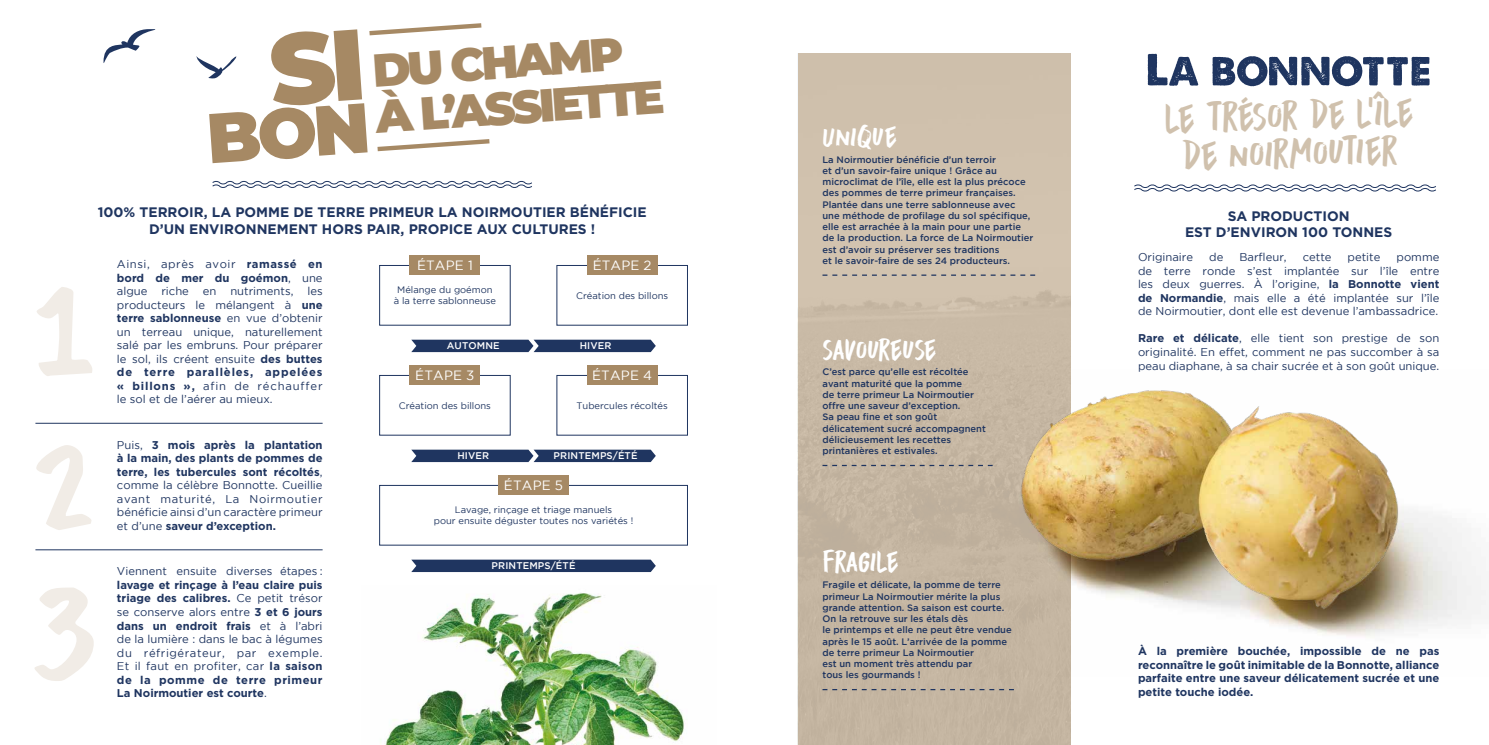
<style>
.page{position:relative;width:1489px;height:745px;background:#fff}
.page>*{position:absolute;margin:0;border:0;box-sizing:border-box;transform-origin:0 0}
.t1{font:900 46.25px/46.2px "Montserrat";color:#a68964}
.t2{font:38.75px/37.6px "DK Buntaro";color:#d0c1ad;text-align:center}
.t3{font:28.75px "DK Buntaro";letter-spacing:-.02em;color:#fff}
.t4{font:28.75px "DK Buntaro";letter-spacing:-.035em;color:#fff}
.t5{font:28.75px "DK Buntaro";color:#fff}
.t6{font:700 13.75px/16.5px "Gotham";color:#1f3560;text-align:center}
.t7{font:13.38px "Gotham";letter-spacing:.015em;color:#fff}
.t8{font:11.25px/13.5px "Gotham";color:#1f3560;text-align:justify}
.t9{font:700 11.25px/13.5px "Gotham";color:#1f3560;text-align:justify}
.t10{font:500 9.75px "Gotham";letter-spacing:.015em;color:#fff}
.t11{font:500 9.38px/11.2px "Gotham";color:#1f3560}
.t12{font:9.38px/11.2px "Gotham";color:#1f3560;text-align:center}
.s1{font-weight:700}
.s2{font-weight:400}
</style>
<div class="page">
<img style="left:797px;top:53px;width:273px;height:691px">
<svg style="left:212px;top:180px;width:320px;height:8px"></svg>
<svg style="left:1134px;top:184px;width:302px;height:8px"></svg>
<svg style="left:103px;top:29px;width:53px;height:34px"></svg>
<img style="left:386px;top:593px;width:300px;height:151px">
<img style="left:971px;top:369px;width:515px;height:307px">
<svg style="left:411px;top:559px;width:244px;height:12px;background:#2e436b"></svg>
<svg style="left:411px;top:339px;width:244px;height:13px;background:#33476e"></svg>
<svg style="left:411px;top:449px;width:244px;height:13px;background:#32466e"></svg>
<div style="left:379px;top:265px;width:131px;height:60px;border:1px solid #1f3560"></div>
<div style="left:379px;top:375px;width:131px;height:60px;border:1px solid #1f3560"></div>
<div style="left:379px;top:485px;width:308px;height:60px;border:1px solid #1f3560"></div>
<hr style="left:35px;top:422px;width:287px;height:1px;background:#1f3560">
<hr style="left:35px;top:549px;width:287px;height:1px;background:#1f3560">
<svg style="left:196px;top:23px;width:293px;height:140px"></svg>
<div style="left:409px;top:255px;width:71px;height:20px;background:#a68964"></div>
<div style="left:409px;top:365px;width:71px;height:19px;background:#a68964"></div>
<div style="left:498px;top:475px;width:71px;height:19px;background:#a68964"></div>
<div style="left:586px;top:255px;width:71px;height:20px;background:#a68964"></div>
<div style="left:586px;top:365px;width:71px;height:19px;background:#a68964"></div>
<svg style="left:822px;top:274px;width:213px;height:1px"></svg>
<svg style="left:822px;top:464px;width:170px;height:2px"></svg>
<svg style="left:822px;top:688px;width:191px;height:1px"></svg>
<svg style="left:1147px;top:54px;width:282px;height:32px"></svg>
<h1 class="t1" style="left:371px;top:45px;width:290px;rotate:-4deg">DU CHAMP<br>À L’ASSIETTE</h1>
<p class="t6" style="left:98px;top:203px;width:550px">100% TERROIR, LA POMME DE TERRE PRIMEUR LA NOIRMOUTIER BÉNÉFICIE<br>D’UN ENVIRONNEMENT HORS PAIR, PROPICE AUX CULTURES !</p>
<p class="t8" style="left:117px;top:257px;width:207px">Ainsi, après avoir <span class="s1">ramassé en bord de mer du goémon</span>, une algue riche en nutriments, les producteurs le mélangent à <span class="s1">une terre sablonneuse</span> en vue d’obtenir un terreau unique, naturellement salé par les embruns. Pour préparer le sol, ils créent ensuite <span class="s1">des buttes de terre parallèles, appelées « billons »,</span> afin de réchauffer le sol et de l’aérer au mieux.</p>
<p class="t8" style="left:117px;top:437px;width:207px">Puis, <span class="s1">3 mois après la plantation à la main, des plants de pommes de terre, les tubercules sont récoltés</span>, comme la célèbre Bonnotte. Cueillie avant maturité, La Noirmoutier bénéficie ainsi d’un caractère primeur et d’une <span class="s1">saveur d’exception.</span></p>
<p class="t8" style="left:117px;top:564px;width:207px">Viennent ensuite diverses étapes :</p>
<p class="t9" style="left:117px;top:577px;width:207px">lavage et rinçage à l’eau claire puis triage des calibres. <span class="s2">Ce petit trésor se conserve alors entre</span> 3 et 6 jours dans un endroit frais <span class="s2">et à l’abri de la lumière : dans le bac à légumes du réfrigérateur, par exemple.<br>Et il faut en profiter, car</span> la saison de la pomme de terre primeur La Noirmoutier est courte<span class="s2">.</span></p>
<p class="t7" style="left:417px;top:258px;width:57px">ÉTAPE 1</p>
<p class="t7" style="left:592px;top:258px;width:60px">ÉTAPE 2</p>
<p class="t12" style="left:394px;top:284px;width:104px">Mélange du goémon à la terre sablonneuse</p>
<p class="t12" style="left:576px;top:289px;width:93px">Création des billons</p>
<p class="t10" style="left:447px;top:340px;width:54px">AUTOMNE</p>
<p class="t10" style="left:579px;top:340px;width:33px">HIVER</p>
<p class="t7" style="left:415px;top:367px;width:61px">ÉTAPE 3</p>
<p class="t7" style="left:592px;top:367px;width:61px">ÉTAPE 4</p>
<p class="t12" style="left:399px;top:399px;width:93px">Création des billons</p>
<p class="t12" style="left:576px;top:399px;width:93px">Tubercules récoltés</p>
<p class="t10" style="left:553px;top:450px;width:85px">PRINTEMPS/ÉTÉ</p>
<p class="t10" style="left:457px;top:450px;width:33px">HIVER</p>
<p class="t7" style="left:504px;top:477px;width:61px">ÉTAPE 5</p>
<p class="t12" style="left:434px;top:503px;width:201px">Lavage, rinçage et triage manuels<br>pour ensuite déguster toutes nos variétés !</p>
<p class="t10" style="left:491px;top:560px;width:85px">PRINTEMPS/ÉTÉ</p>
<h3 class="t5" style="left:822px;top:118px;width:76px">UNIQUE</h3>
<p class="t11" style="left:822px;top:153px;width:212px">La Noirmoutier bénéficie d’un terroir<br>et d’un savoir-faire unique ! Grâce au microclimat de l’île, elle est la plus précoce des pommes de terre primeur françaises.<br>Plantée dans une terre sablonneuse avec une méthode de profilage du sol spécifique, elle est arrachée à la main pour une partie de la production. La force de La Noirmoutier est d’avoir su préserver ses traditions<br>et le savoir-faire de ses 24 producteurs.</p>
<h3 class="t3" style="left:822px;top:331px;width:115px">SAVOUREUSE</h3>
<p class="t11" style="left:822px;top:366px;width:165px">C’est parce qu’elle est récoltée avant maturité que la pomme<br>de terre primeur La Noirmoutier offre une saveur d’exception.<br>Sa peau fine et son goût délicatement sucré accompagnent délicieusement les recettes printanières et estivales.</p>
<h3 class="t4" style="left:822px;top:544px;width:78px">FRAGILE</h3>
<p class="t11" style="left:822px;top:578px;width:191px">Fragile et délicate, la pomme de terre primeur La Noirmoutier mérite la plus grande attention. Sa saison est courte.<br>On la retrouve sur les étals dès<br>le printemps et elle ne peut être vendue après le 15 août. L’arrivée de la pomme de terre primeur La Noirmoutier<br>est un moment très attendu par<br>tous les gourmands !</p>
<h2 class="t2" style="left:1163px;top:99px;width:250px;rotate:-2deg">LE TRÉSOR DE L’ÎLE<br>DE NOIRMOUTIER</h2>
<p class="t6" style="left:1184px;top:207px;width:209px">SA PRODUCTION<br>EST D’ENVIRON 100 TONNES</p>
<p class="t8" style="left:1137px;top:250px;width:57px">Originaire</p>
<p class="t8" style="left:1209px;top:250px;width:16px">de</p>
<p class="t8" style="left:1239px;top:250px;width:49px">Barfleur,</p>
<p class="t8" style="left:1302px;top:250px;width:30px">cette</p>
<p class="t8" style="left:1347px;top:250px;width:34px">petite</p>
<p class="t8" style="left:1137px;top:250px;width:303px;text-indent:258px">pomme de terre ronde s’est implantée sur l’île entre les deux guerres. À l’origine, <span class="s1">la Bonnotte vient de Normandie</span>, mais elle a été implantée sur l’île de Noirmoutier, dont elle est devenue l’ambassadrice.</p>
<p class="t8" style="left:1137px;top:331px;width:303px"><span class="s1">Rare et délicate</span>, elle tient son prestige de son originalité. En effet, comment ne pas succomber à sa peau diaphane, à sa chair sucrée et à son goût unique.</p>
<p class="t9" style="left:1137px;top:643px;width:303px">À la première bouchée, impossible de ne pas reconnaître le goût inimitable de la Bonnotte, alliance parfaite entre une saveur délicatement sucrée et une petite touche iodée.</p>
</div>
